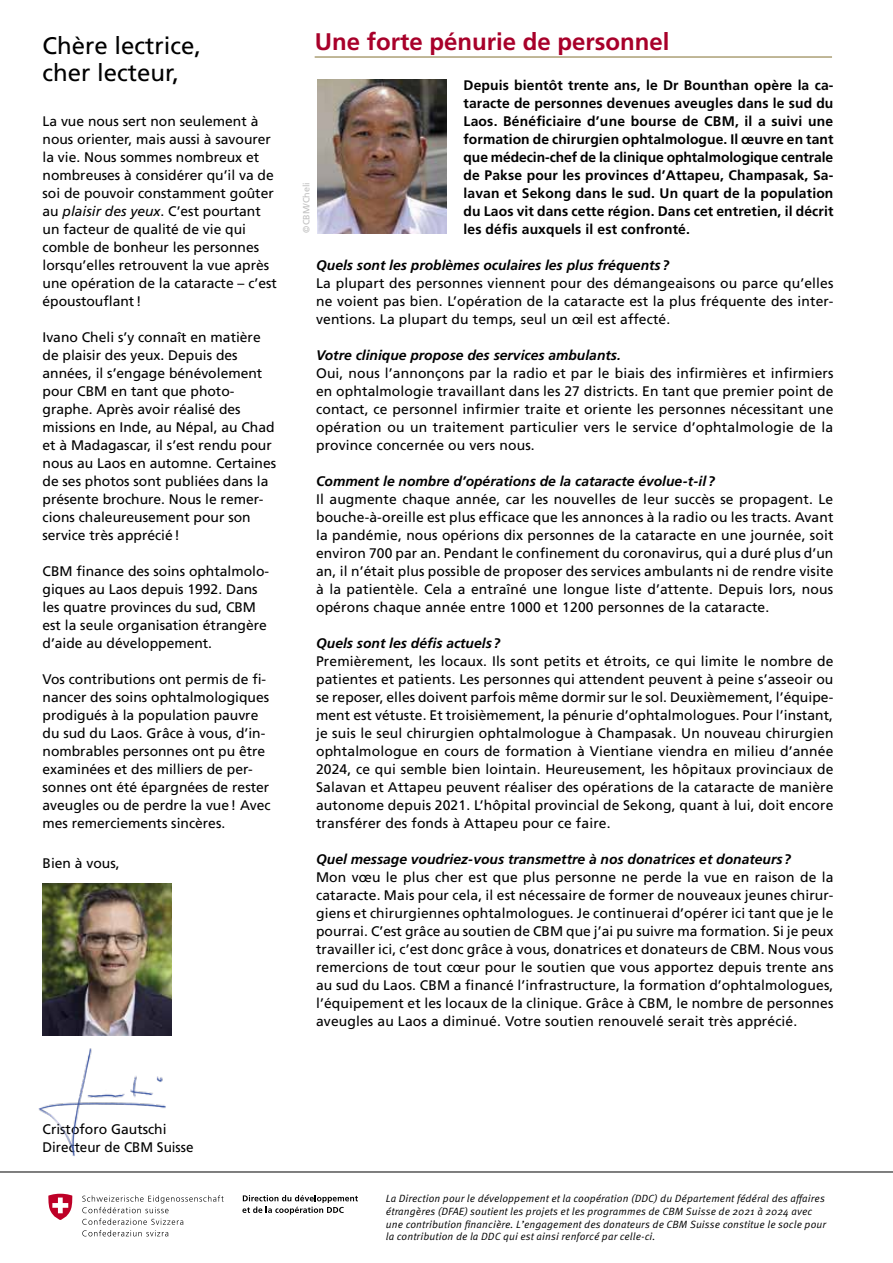
<style>
.page{position:relative;width:893px;height:1263px;background:#fff}
.page>*{position:absolute;margin:0;border:0;box-sizing:border-box;transform-origin:0 0}
.t1{font:24px/27px "Frutiger LT Com";color:#000}
.t2{font:700 24px "Frutiger LT Com";color:#a8002a}
.t3{font:13.95px/18px "Frutiger LT Com";letter-spacing:.01em;color:#000}
.t4{font:700 13.95px/18px "Frutiger LT Com";letter-spacing:.01em;color:#000;text-align:justify}
.t5{font:13.8px/18px "Frutiger LT Com";color:#000}
.t6{font:italic 10.5px/12.8px "Meta Pro";letter-spacing:.01em;color:#000}
.t7{font:9px "Frutiger LT Com";color:#c0c0c0}
.s1{font-style:italic}
.s2{font-weight:700;font-style:italic}
</style>
<div class="page">
<img style="left:43px;top:884px;width:128px;height:151px">
<hr style="left:315px;top:56px;width:517px;height:2px;background:#aca076">
<hr style="left:0;top:1171px;width:893px;height:1px;background:#000">
<img style="left:317px;top:79px;width:129px;height:155px">
<img style="left:38px;top:1048px;width:128px;height:108px">
<svg style="left:82px;top:1195px;width:142px;height:41px"></svg>
<svg style="left:48px;top:1194px;width:24px;height:26px"></svg>
<svg style="left:242px;top:1195px;width:116px;height:19px"></svg>
<h2 class="t1" style="left:43px;top:33px;width:160px">Chère lectrice, cher lecteur,</h2>
<p class="t5" style="left:43px;top:112px;width:236px">La vue nous sert non seulement à nous orienter, mais aussi à savourer la vie. Nous sommes nombreux et nombreuses à considérer qu’il va de soi de pouvoir constamment goûter au <span class="s1">plaisir des yeux</span>. C’est pourtant un facteur de qualité de vie qui comble de bonheur les personnes lorsqu’elles retrouvent la vue après une opération de la cataracte – c’est époustouflant !</p>
<p class="t5" style="left:43px;top:328px;width:235px">Ivano Cheli s’y connaît en matière de plaisir des yeux. Depuis des années, il s’engage bénévolement pour CBM en tant que photo&shy;graphe. Après avoir réalisé des missions en Inde, au Népal, au Chad et à Madagascar, il s’est rendu pour nous au Laos en automne. Certaines de ses photos sont publiées dans la présente brochure. Nous le remer&shy;cions chaleureusement pour son service très apprécié !</p>
<p class="t5" style="left:43px;top:562px;width:227px">CBM finance des soins ophtalmolo&shy;giques au Laos depuis 1992. Dans les quatre provinces du sud, CBM est la seule organisation étrangère d’aide au développement.</p>
<p class="t5" style="left:43px;top:670px;width:230px">Vos contributions ont permis de fi&shy;nancer des soins ophtalmologiques prodigués à la population pauvre du sud du Laos. Grâce à vous, d’in&shy;nombrables personnes ont pu être examinées et des milliers de per&shy;sonnes ont été épargnées de rester aveugles ou de perdre la vue ! Avec mes remerciements sincères.</p>
<p class="t5" style="left:43px;top:854px;width:79px">Bien à vous,</p>
<h1 class="t2" style="left:315px;top:27px;width:356px">Une forte pénurie de personnel</h1>
<p class="t4" style="left:463px;top:76px;width:371px">Depuis bientôt trente ans, le Dr Bounthan opère la ca&shy;taracte de personnes devenues aveugles dans le sud du Laos. Bénéficiaire d’une bourse de CBM, il a suivi une formation de chirurgien ophtalmologue. Il œuvre en tant que médecin-chef de la clinique ophtalmologique centrale de Pakse pour les provinces d’Attapeu, Champasak, Sa&shy;lavan et Sekong dans le sud. Un quart de la population du Laos vit dans cette région. Dans cet entretien, il décrit les défis auxquels il est confronté.</p>
<p class="t3" style="left:316px;top:256px;width:519px"><span class="s2">Quels sont les problèmes oculaires les plus fréquents ?<br></span>La plupart des personnes viennent pour des démangeaisons ou parce qu’elles ne voient pas bien. L’opération de la cataracte est la plus fréquente des inter&shy;ventions. La plupart du temps, seul un œil est affecté.</p>
<p class="t3" style="left:316px;top:346px;width:519px"><span class="s2">Votre clinique propose des services ambulants.<br></span>Oui, nous l’annonçons par la radio et par le biais des infirmières et infirmiers en ophtalmologie travaillant dans les 27 districts. En tant que premier point de contact, ce personnel infirmier traite et oriente les personnes nécessitant une opération ou un traitement particulier vers le service d’ophtalmologie de la province concernée ou vers nous.</p>
<p class="t3" style="left:316px;top:472px;width:519px"><span class="s2">Comment le nombre d’opérations de la cataracte évolue-t-il ?<br></span>Il augmente chaque année, car les nouvelles de leur succès se propagent. Le bouche-à-oreille est plus efficace que les annonces à la radio ou les tracts. Avant la pandémie, nous opérions dix personnes de la cataracte en une journée, soit environ 700 par an. Pendant le confinement du coronavirus, qui a duré plus d’un an, il n’était plus possible de proposer des services ambulants ni de rendre visite à la patientèle. Cela a entraîné une longue liste d’attente. Depuis lors, nous opérons chaque année entre 1000 et 1200 personnes de la cataracte.</p>
<p class="t3" style="left:316px;top:634px;width:519px"><span class="s2">Quels sont les défis actuels ?<br></span>Premièrement, les locaux. Ils sont petits et étroits, ce qui limite le nombre de patientes et patients. Les personnes qui attendent peuvent à peine s’asseoir ou se reposer, elles doivent parfois même dormir sur le sol. Deuxièmement, l’équipe&shy;ment est vétuste. Et troisièmement, la pénurie d’ophtalmologues. Pour l’instant, je suis le seul chirurgien ophtalmologue à Champasak. Un nouveau chirurgien ophtalmologue en cours de formation à Vientiane viendra en milieu d’année 2024, ce qui semble bien lointain. Heureusement, les hôpitaux provinciaux de Salavan et Attapeu peuvent réaliser des opérations de la cataracte de manière autonome depuis 2021. L’hôpital provincial de Sekong, quant à lui, doit encore transférer des fonds à Attapeu pour ce faire.</p>
<p class="t3" style="left:316px;top:850px;width:519px"><span class="s2">Quel message voudriez-vous transmettre à nos donatrices et donateurs ?<br></span>Mon vœu le plus cher est que plus personne ne perde la vue en raison de la cataracte. Mais pour cela, il est nécessaire de former de nouveaux jeunes chirur&shy;giens et chirurgiennes ophtalmologues. Je continuerai d’opérer ici tant que je le pourrai. C’est grâce au soutien de CBM que j’ai pu suivre ma formation. Si je peux travailler ici, c’est donc grâce à vous, donatrices et donateurs de CBM. Nous vous remercions de tout cœur pour le soutien que vous apportez depuis trente ans au sud du Laos. CBM a financé l’infrastructure, la formation d’ophtalmologues, l’équipement et les locaux de la clinique. Grâce à CBM, le nombre de personnes aveugles au Laos a diminué. Votre soutien renouvelé serait très apprécié.</p>
<p class="t7" style="left:301px;top:233px;width:53px;rotate:-90deg">©CBM/Cheli</p>
<p class="t5" style="left:43px;top:1120px;width:126px">Cristoforo Gautschi</p>
<p class="t5" style="left:43px;top:1138px;width:153px">Directeur de CBM Suisse</p>
<p class="t6" style="left:386px;top:1192px;width:442px">La Direction pour le développement et la coopération (DDC) du Département fédéral des affaires étrangères (DFAE) soutient les projets et les programmes de CBM Suisse de 2021 à 2024 avec une contribution financière. L’engagement des donateurs de CBM Suisse constitue le socle pour la contribution de la DDC qui est ainsi renforcé par celle-ci.</p>
</div>
